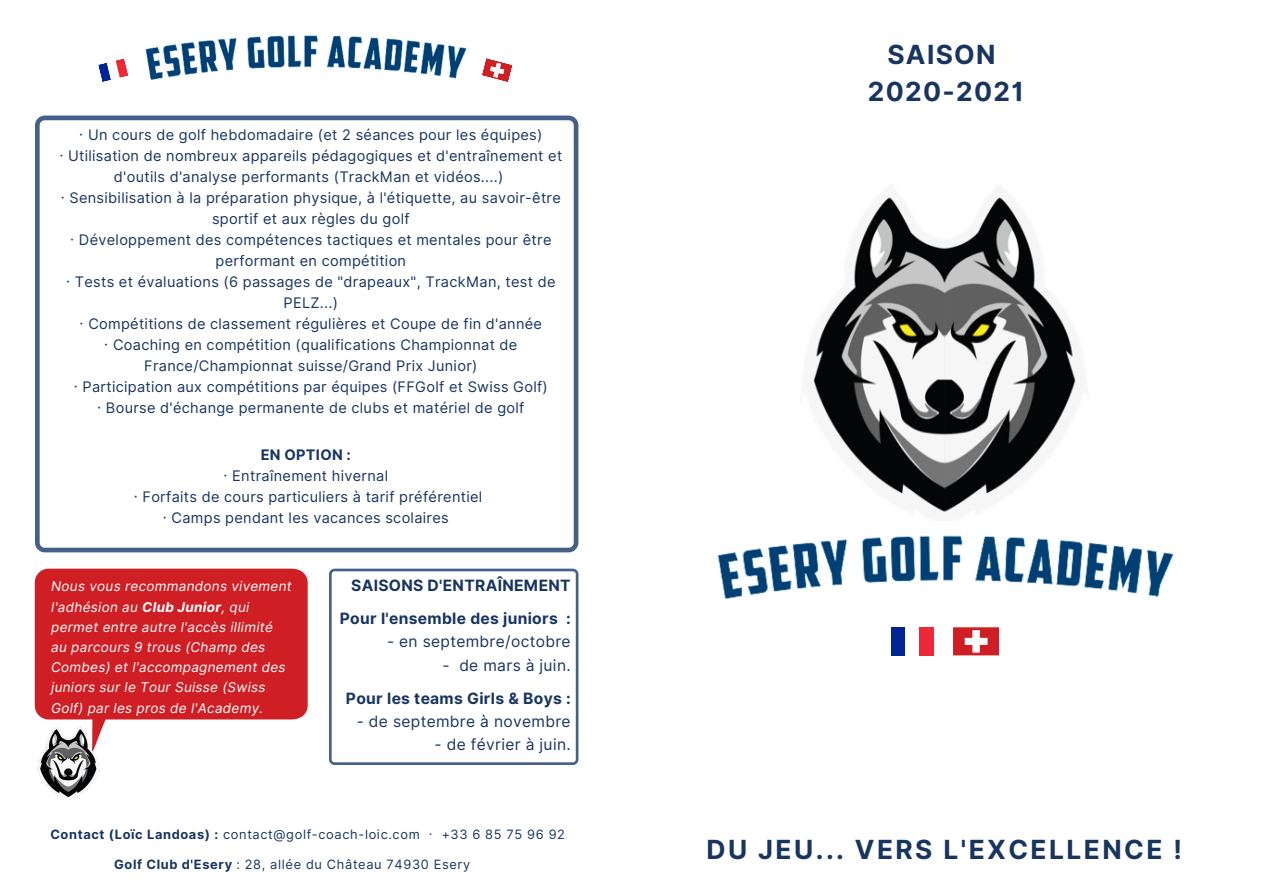
<style>
.page{position:relative;width:1263px;height:894px;background:#fff}
.page>*{position:absolute;margin:0;border:0;box-sizing:border-box;transform-origin:0 0}
.t1{font:700 26.4px "Inter";letter-spacing:.09em;color:#183562}
.t2{font:700 26.4px/36.8px "Inter";letter-spacing:.05em;color:#183562;text-align:center}
.t3{font:15.6px "Inter";letter-spacing:.02em;color:#183562}
.t4{font:700 15.6px/32.7px "Inter";letter-spacing:.02em;color:#183562;text-align:right}
.t5{font:14.55px/21px "Inter";letter-spacing:.02em;color:#183562;text-align:center}
.t6{font:700 14.55px "Inter";letter-spacing:.02em;color:#183562}
.t7{font:italic 13.5px/20.2px "Inter";letter-spacing:.02em;color:#fff}
.t8{font:12.9px "Inter";letter-spacing:.05em;color:#183562}
.t9{font:12.75px "Inter";letter-spacing:.05em;color:#183562}
.s1{font-weight:700}
</style>
<div class="page">
<svg style="left:98px;top:58px;width:30px;height:24px"></svg>
<svg style="left:482px;top:58px;width:31px;height:24px"></svg>
<div style="left:35px;top:568px;width:273px;height:158px;background:#d01e25"></div>
<img style="left:37px;top:726px;width:66px;height:75px">
<img style="left:800px;top:185px;width:276px;height:328px">
<div style="left:892px;top:627px;width:14px;height:28px;background:#002395"></div>
<div style="left:920px;top:627px;width:14px;height:28px;background:#ed2939"></div>
<svg style="left:953px;top:627px;width:46px;height:28px"></svg>
<img style="left:145px;top:35px;width:322px;height:45px">
<img style="left:717px;top:535px;width:457px;height:64px">
<svg style="left:35px;top:115px;width:543px;height:437px"></svg>
<svg style="left:329px;top:568px;width:249px;height:196px"></svg>
<p class="t5" style="left:59px;top:124px;width:504px">· Un cours de golf hebdomadaire (et 2 séances pour les équipes)<br>· Utilisation de nombreux appareils pédagogiques et d'entraînement et d'outils d'analyse performants (TrackMan et vidéos....)<br>· Sensibilisation à la préparation physique, à l'étiquette, au savoir-être sportif et aux règles du golf<br>· Développement des compétences tactiques et mentales pour être performant en compétition<br>· Tests et évaluations (6 passages de "drapeaux", TrackMan, test de PELZ...)<br>· Compétitions de classement régulières et Coupe de fin d'année<br>· Coaching en compétition (qualifications Championnat de France/Championnat suisse/Grand Prix Junior)<br>· Participation aux compétitions par équipes (FFGolf et Swiss Golf)<br>· Bourse d'échange permanente de clubs et matériel de golf</p>
<p class="t6" style="left:261px;top:446px;width:92px">EN OPTION :</p>
<p class="t5" style="left:134px;top:465px;width:350px">· Entraînement hivernal<br>· Forfaits de cours particuliers à tarif préférentiel · Camps pendant les vacances scolaires</p>
<p class="t7" style="left:51px;top:576px;width:242px">Nous vous recommandons vivement l'adhésion au <span class="s1">Club Junior</span>, qui permet entre autre l'accès illimité au parcours 9 trous (Champ des<br>Combes) et l'accompagnement des juniors sur le Tour Suisse (Swiss<br>Golf) par les pros de l'Academy.</p>
<p class="t4" style="left:340px;top:569px;width:232px">SAISONS D'ENTRAÎNEMENT<br>Pour l'ensemble des juniors :</p>
<p class="t3" style="left:387px;top:632px;width:185px">- en septembre/octobre</p>
<p class="t3" style="left:442px;top:655px;width:130px">- de mars à juin.</p>
<p class="t4" style="left:346px;top:681px;width:226px">Pour les teams Girls &amp; Boys :</p>
<p class="t3" style="left:357px;top:711px;width:215px">- de septembre à novembre</p>
<p class="t3" style="left:435px;top:735px;width:138px">- de février à juin.</p>
<p class="t8" style="left:50px;top:826px;width:516px"><span class="s1">Contact (Loïc Landoas) :</span> contact@golf-coach-loic.com · +33 6 85 75 96 92</p>
<p class="t9" style="left:114px;top:856px;width:358px"><span class="s1">Golf Club d'Esery</span> : 28, allée du Château 74930 Esery</p>
<h1 class="t2" style="left:868px;top:36px;width:158px">SAISON<br>2020-2021</h1>
<h1 class="t1" style="left:706px;top:833px;width:477px">DU JEU... VERS L'EXCELLENCE !</h1>
</div>
